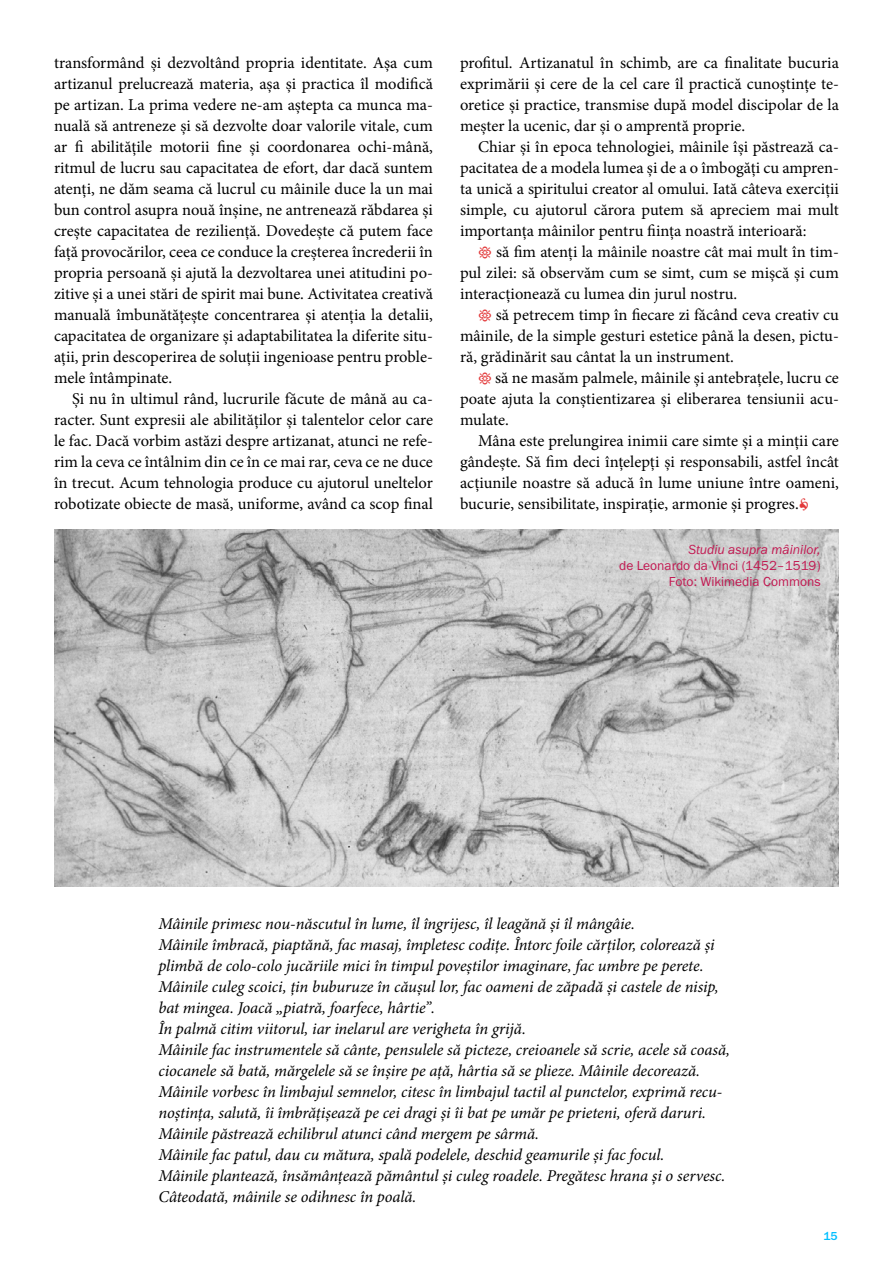
<style>
.page{position:relative;width:893px;height:1263px;background:#fff}
.page>*{position:absolute;margin:0;border:0;box-sizing:border-box;transform-origin:0 0}
.t1{font:16.5px/21px "Minion Pro";color:#000;text-align:justify}
.t2{font:italic 16.5px/21px "Minion Pro";letter-spacing:-.005em;color:#000}
.t3{font:13.5px/16.2px "Franklin Gothic URW Boo";color:#c21851;text-align:right}
.t4{font:13.5px "Franklin Gothic URW Boo Ita";color:#c21851}
.t5{font:500 12px "Franklin Gothic URW";color:#00bfff}
.s1{color:#e23839}
.s2{font-size:18px}
</style>
<div class="page">
<img style="left:54px;top:530px;width:785px;height:357px">
<p class="t1" style="left:54px;top:52px;width:381px">transformând și dezvoltând propria identitate. Așa cum artizanul prelucrează materia, așa și practica îl modifică pe artizan. La prima vedere ne-am aștepta ca munca ma&shy;nuală să antreneze și să dezvolte doar valorile vitale, cum ar fi abilitățile motorii fine și coordonarea ochi-mână, ritmul de lucru sau capacitatea de efort, dar dacă suntem atenți, ne dăm seama că lucrul cu mâinile duce la un mai bun control asupra nouă înșine, ne antrenează răbdarea și crește capacitatea de reziliență. Dovedește că putem face față provocărilor, ceea ce conduce la creșterea încrederii în propria persoană și ajută la dezvoltarea unei atitudini po&shy;zitive și a unei stări de spirit mai bune. Activitatea creativă manuală îmbunătățește concentrarea și atenția la detalii, capacitatea de organizare și adaptabilitatea la diferite situ&shy;ații, prin descoperirea de soluții ingenioase pentru proble&shy;mele întâmpinate.</p>
<p class="t1" style="left:54px;top:388px;width:380px;text-indent:18px">Și nu în ultimul rând, lucrurile făcute de mână au ca&shy;racter. Sunt expresii ale abilităților și talentelor celor care le fac. Dacă vorbim astăzi despre artizanat, atunci ne refe&shy;rim la ceva ce întâlnim din ce în ce mai rar, ceva ce ne duce în trecut. Acum tehnologia produce cu ajutorul uneltelor robotizate obiecte de masă, uniforme, având ca scop final</p>
<p class="t1" style="left:460px;top:52px;width:380px">profitul. Artizanatul în schimb, are ca finalitate bucuria exprimării și cere de la cel care îl practică cunoștințe te&shy;oretice și practice, transmise după model discipolar de la meșter la ucenic, dar și o amprentă proprie.</p>
<p class="t1" style="left:460px;top:136px;width:381px;text-indent:18px">Chiar și în epoca tehnologiei, mâinile își păstrează ca&shy;pacitatea de a modela lumea și de a o îmbogăți cu ampren&shy;ta unică a spiritului creator al omului. Iată câteva exerciții simple, cu ajutorul cărora putem să apreciem mai mult importanța mâinilor pentru ființa noastră interioară:</p>
<p class="t1" style="left:460px;top:241px;width:380px;text-indent:18px"><span class="s1">•</span> să fim atenți la mâinile noastre cât mai mult în tim&shy;pul zilei: să observăm cum se simt, cum se mișcă și cum interacționează cu lumea din jurul nostru.</p>
<p class="t1" style="left:460px;top:304px;width:380px;text-indent:18px"><span class="s1">•</span> să petrecem timp în fiecare zi făcând ceva creativ cu mâinile, de la simple gesturi estetice până la desen, pictu&shy;ră, grădinărit sau cântat la un instrument.</p>
<p class="t1" style="left:460px;top:367px;width:380px;text-indent:18px"><span class="s1">•</span> să ne masăm palmele, mâinile și antebrațele, lucru ce poate ajuta la conștientizarea și eliberarea tensiunii acu&shy;mulate.</p>
<p class="t1" style="left:460px;top:430px;width:380px;text-indent:18px">Mâna este prelungirea inimii care simte și a minții care gândește. Să fim deci înțelepți și responsabili, astfel încât acțiunile noastre să aducă în lume uniune între oameni, bucurie, sensibilitate, inspirație, armonie și progres.<span class="s1">•</span></p>
<p class="t4" style="left:688px;top:541px;width:134px">Studiu asupra mâinilor,</p>
<p class="t3" style="left:619px;top:557px;width:203px">de Leonardo da Vinci (1452–1519)<br>Foto: Wikimedia Commons</p>
<p class="t2" style="left:158px;top:913px;width:573px">Mâinile primesc nou-născutul în lume, îl îngrijesc, îl leagănă și îl mângâie.<br>Mâinile îmbracă, piaptănă, fac masaj, împletesc codițe. Întorc foile cărților, colorează și plimbă de colo-colo jucăriile mici în timpul poveștilor imaginare, fac umbre pe perete.<br>Mâinile culeg scoici, țin buburuze în căușul lor, fac oameni de zăpadă și castele de nisip, bat mingea. Joacă <span class="s2">„</span>piatră, foarfece, hârtie”.<br>În palmă citim viitorul, iar inelarul are verigheta în grijă.<br>Mâinile fac instrumentele să cânte, pensulele să picteze, creioanele să scrie, acele să coasă, ciocanele să bată, mărgelele să se înșire pe ață, hârtia să se plieze. Mâinile decorează.<br>Mâinile vorbesc în limbajul semnelor, citesc în limbajul tactil al punctelor, exprimă recu&shy;noștința, salută, îi îmbrățișează pe cei dragi și îi bat pe umăr pe prieteni, oferă daruri.<br>Mâinile păstrează echilibrul atunci când mergem pe sârmă.<br>Mâinile fac patul, dau cu mătura, spală podelele, deschid geamurile și fac focul.<br>Mâinile plantează, însămânțează pământul și culeg roadele. Pregătesc hrana și o servesc.<br>Câteodată, mâinile se odihnesc în poală.</p>
<p class="t5" style="left:823px;top:1228px;width:16px">15</p>
</div>
